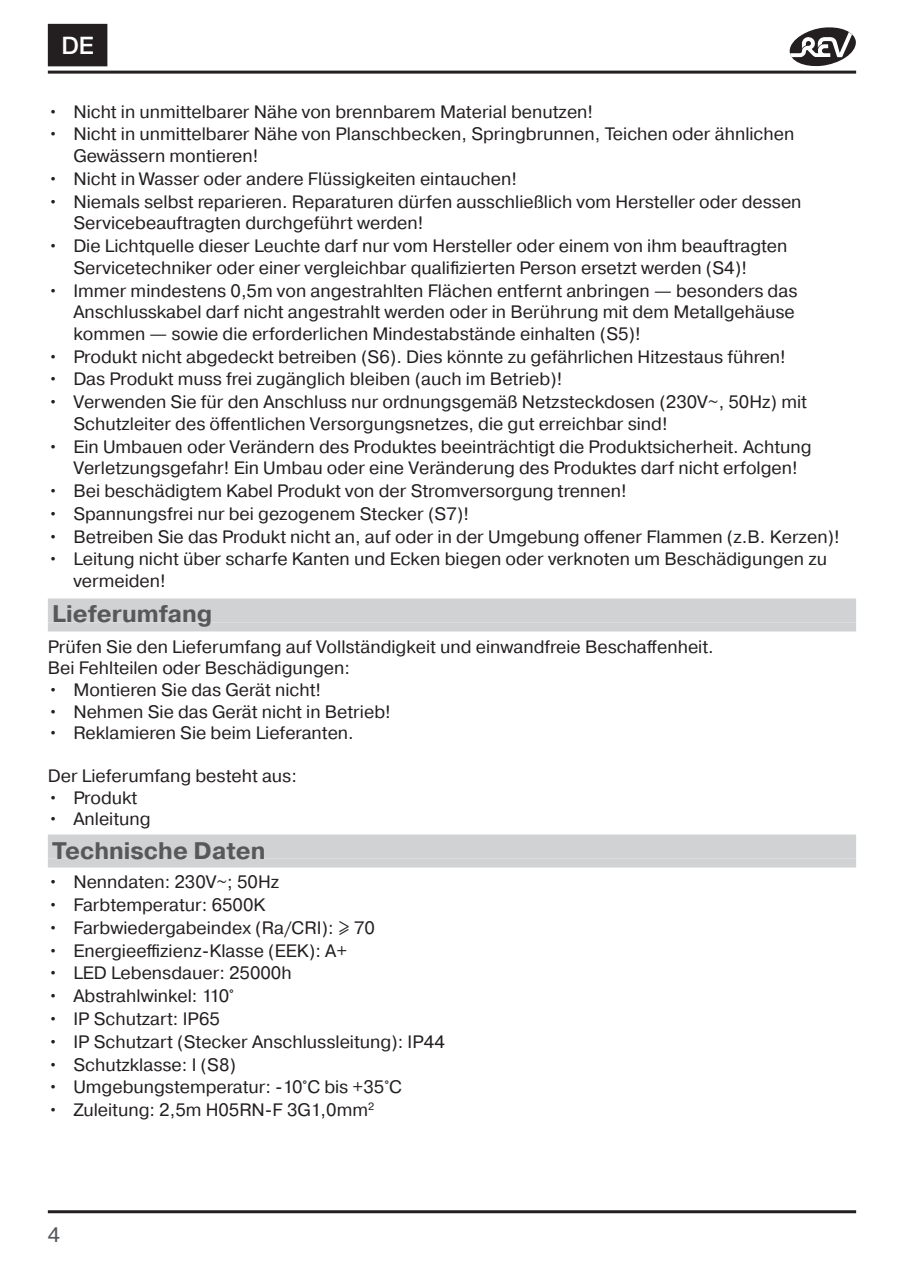
<style>
.page{position:relative;width:906px;height:1276px;background:#fff}
.page>*{position:absolute;margin:0;border:0;box-sizing:border-box;transform-origin:0 0}
.t1{font:700 24px "Pragmatica";color:#57585a}
.t2{font:500 24px "Helvetica Neue LT";color:#fff}
.t3{font:21px "Pragmatica";color:#57585a}
.t4{font:18px/21.6px "Pragmatica";color:#231f20}
</style>
<div class="page">
<hr style="left:48px;top:71px;width:808px;height:3px;background:#231f20">
<hr style="left:48px;top:1210px;width:808px;height:3px;background:#231f20">
<svg style="left:789px;top:27px;width:67px;height:39px"></svg>
<div style="left:49px;top:25px;width:57px;height:40px;background:#231f20"></div>
<div style="left:48px;top:24px;width:59px;height:42px;border:3px solid #231f20"></div>
<div style="left:48px;top:834px;width:808px;height:24px;background:#d1d2d4"></div>
<div style="left:48px;top:858px;width:808px;height:9px;background:#d1d2d4"></div>
<div style="left:48px;top:598px;width:808px;height:24px;background:#d1d2d4"></div>
<div style="left:48px;top:622px;width:808px;height:9px;background:#d1d2d4"></div>
<h1 class="t2" style="left:61px;top:31px;width:34px">DE</h1>
<p class="t4" style="left:48px;top:101px;width:547px">• Nicht in unmittelbarer Nähe von brennbarem Material benutzen!</p>
<p class="t4" style="left:73px;top:124px;width:722px;text-indent:-26px">• Nicht in unmittelbarer Nähe von Planschbecken, Springbrunnen, Teichen oder ähnlichen<br>Gewässern montieren!</p>
<p class="t4" style="left:48px;top:168px;width:471px">• Nicht in Wasser oder andere Flüssigkeiten eintauchen!</p>
<p class="t4" style="left:73px;top:191px;width:729px;text-indent:-26px">• Niemals selbst reparieren. Reparaturen dürfen ausschließlich vom Hersteller oder dessen<br>Servicebeauftragten durchgeführt werden!</p>
<p class="t4" style="left:73px;top:235px;width:715px;text-indent:-26px">• Die Lichtquelle dieser Leuchte darf nur vom Hersteller oder einem von ihm beauftragten<br>Servicetechniker oder einer vergleichbar qualifizierten Person ersetzt werden (S4)!</p>
<p class="t4" style="left:73px;top:280px;width:725px;text-indent:-26px">• Immer mindestens 0,5m von angestrahlten Flächen entfernt anbringen — besonders das<br>Anschlusskabel darf nicht angestrahlt werden oder in Berührung mit dem Metallgehäuse kommen — sowie die erforderlichen Mindestabstände einhalten (S5)!</p>
<p class="t4" style="left:48px;top:346px;width:739px">• Produkt nicht abgedeckt betreiben (S6). Dies könnte zu gefährlichen Hitzestaus führen!</p>
<p class="t4" style="left:48px;top:369px;width:516px">• Das Produkt muss frei zugänglich bleiben (auch im Betrieb)!</p>
<p class="t4" style="left:73px;top:392px;width:735px;text-indent:-26px">• Verwenden Sie für den Anschluss nur ordnungsgemäß Netzsteckdosen (230V~, 50Hz) mit<br>Schutzleiter des öffentlichen Versorgungsnetzes, die gut erreichbar sind!</p>
<p class="t4" style="left:73px;top:436px;width:739px;text-indent:-26px">• Ein Umbauen oder Verändern des Produktes beeinträchtigt die Produktsicherheit. Achtung<br>Verletzungsgefahr! Ein Umbau oder eine Veränderung des Produktes darf nicht erfolgen!</p>
<p class="t4" style="left:48px;top:480px;width:580px">• Bei beschädigtem Kabel Produkt von der Stromversorgung trennen!</p>
<p class="t4" style="left:48px;top:503px;width:423px">• Spannungsfrei nur bei gezogenem Stecker (S7)!</p>
<p class="t4" style="left:48px;top:526px;width:793px">• Betreiben Sie das Produkt nicht an, auf oder in der Umgebung offener Flammen (z.B. Kerzen)!</p>
<p class="t4" style="left:73px;top:549px;width:755px;text-indent:-26px">• Leitung nicht über scharfe Kanten und Ecken biegen oder verknoten um Beschädigungen zu vermeiden!</p>
<h1 class="t1" style="left:52px;top:599px;width:162px">Lieferumfang</h1>
<p class="t4" style="left:48px;top:636px;width:667px">Prüfen Sie den Lieferumfang auf Vollständigkeit und einwandfreie Beschaffenheit.<br>Bei Fehlteilen oder Beschädigungen:</p>
<p class="t4" style="left:48px;top:679px;width:275px">• Montieren Sie das Gerät nicht!</p>
<p class="t4" style="left:48px;top:701px;width:344px">• Nehmen Sie das Gerät nicht in Betrieb!</p>
<p class="t4" style="left:48px;top:723px;width:307px">• Reklamieren Sie beim Lieferanten.</p>
<p class="t4" style="left:48px;top:766px;width:251px">Der Lieferumfang besteht aus:</p>
<p class="t4" style="left:48px;top:787px;width:91px">• Produkt</p>
<p class="t4" style="left:48px;top:808px;width:104px">• Anleitung</p>
<h1 class="t1" style="left:52px;top:835px;width:215px">Technische Daten</h1>
<p class="t4" style="left:48px;top:871px;width:233px">• Nenndaten: 230V~; 50Hz</p>
<p class="t4" style="left:48px;top:894px;width:219px">• Farbtemperatur: 6500K</p>
<p class="t4" style="left:48px;top:917px;width:328px">• Farbwiedergabeindex (Ra/CRI): ≥ 70</p>
<p class="t4" style="left:48px;top:940px;width:301px">• Energieeffizienz-Klasse (EEK): A+</p>
<p class="t4" style="left:48px;top:963px;width:245px">• LED Lebensdauer: 25000h</p>
<p class="t4" style="left:48px;top:985px;width:188px">• Abstrahlwinkel: 110°</p>
<p class="t4" style="left:48px;top:1031px;width:398px">• IP Schutzart (Stecker Anschlussleitung): IP44</p>
<p class="t4" style="left:48px;top:1008px;width:174px">• IP Schutzart: IP65</p>
<p class="t4" style="left:48px;top:1054px;width:190px">• Schutzklasse: I (S8)</p>
<p class="t4" style="left:48px;top:1077px;width:355px">• Umgebungstemperatur: -10°C bis +35°C</p>
<p class="t4" style="left:48px;top:1099px;width:328px">• Zuleitung: 2,5m H05RN-F 3G1,0mm<sup>2</sup></p>
<p class="t3" style="left:48px;top:1222px;width:14px">4</p>
</div>
